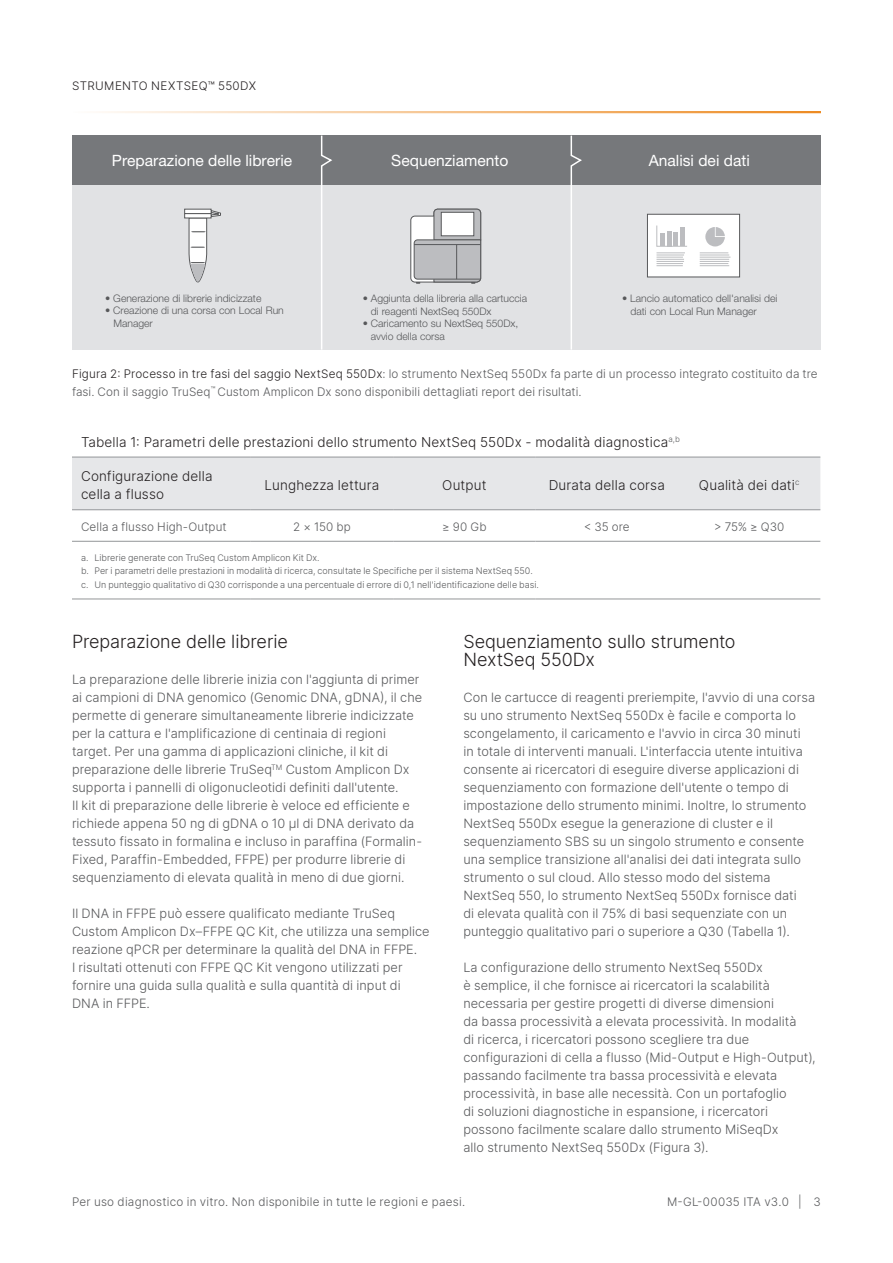
<style>
.page{position:relative;width:893px;height:1263px;background:#fff}
.page>*{position:absolute;margin:0;border:0;box-sizing:border-box;transform-origin:0 0}
.B-Head{font:300 18px/18px "Inter";letter-spacing:-.005em;color:#231f20}
.t1{font:15.6px "Helvetica Neue LT Std";color:#fff}
.Table_Title{font:300 13.5px/18px "Inter";letter-spacing:.01em;color:#231f20}
.Header_Row_A_Cente{font:300 13.5px "Inter";letter-spacing:.01em;color:#231f20}
.Body_Copy{font:300 12.75px/18px "Inter";letter-spacing:.005em;color:#57585a}
.zz_For_Research_Only{font:300 11.7px/18px "Inter";letter-spacing:.01em;color:#57585a}
.Body_Row_Center_Al{font:300 11.7px "Inter";letter-spacing:.005em;color:#57585a}
.Body_Row_Left_Alig{font:300 11.7px "Inter";letter-spacing:.01em;color:#57585a}
.t2{font:300 11.7px "Inter";letter-spacing:.04em;color:#231f20}
.zz_Pub_Number{font:300 11.7px "Inter";letter-spacing:.015em;color:#57585a}
.zz_Master_Footer{font:300 11.7px "Inter";color:#57585a}
.t3{font:300 10.35px/12.5px "Helvetica Neue LT Std";color:#57585a}
.t4{font:300 9px "Inter";color:#57585a}
.s1{color:#231f20}
</style>
<div class="page">
<hr style="left:72px;top:111px;width:749px;height:2px;background:#ed8b22">
<div style="left:72px;top:458px;width:748px;height:51px;background:#e6e7e9"></div>
<hr style="left:72px;top:509px;width:179px;height:1px;background:#939598">
<hr style="left:251px;top:509px;width:142px;height:1px;background:#939598">
<hr style="left:393px;top:509px;width:143px;height:1px;background:#939598">
<hr style="left:536px;top:509px;width:142px;height:1px;background:#939598">
<hr style="left:678px;top:509px;width:142px;height:1px;background:#939598">
<hr style="left:72px;top:541px;width:179px;height:1px;background:#939598">
<hr style="left:251px;top:541px;width:142px;height:1px;background:#939598">
<hr style="left:393px;top:541px;width:143px;height:1px;background:#939598">
<hr style="left:536px;top:541px;width:142px;height:1px;background:#939598">
<hr style="left:678px;top:541px;width:142px;height:1px;background:#939598">
<hr style="left:72px;top:599px;width:179px;height:1px;background:#939598">
<hr style="left:251px;top:599px;width:142px;height:1px;background:#939598">
<hr style="left:393px;top:599px;width:143px;height:1px;background:#939598">
<hr style="left:536px;top:599px;width:142px;height:1px;background:#939598">
<hr style="left:678px;top:599px;width:142px;height:1px;background:#939598">
<hr style="left:393px;top:457px;width:143px;height:1px;background:#939598">
<hr style="left:536px;top:457px;width:142px;height:1px;background:#939598">
<hr style="left:678px;top:457px;width:142px;height:1px;background:#939598">
<hr style="left:72px;top:457px;width:179px;height:1px;background:#939598">
<hr style="left:251px;top:457px;width:142px;height:1px;background:#939598">
<div style="left:72px;top:136px;width:749px;height:214px;background:#e1e2e4"></div>
<div style="left:72px;top:136px;width:749px;height:49px;background:#76787b"></div>
<svg style="left:570px;top:136px;width:12px;height:214px"></svg>
<svg style="left:321px;top:136px;width:11px;height:214px"></svg>
<hr style="left:185px;top:214px;width:26px;height:4px;background:#fff">
<div style="left:184px;top:213px;width:27px;height:5px;border:1px solid #57585a"></div>
<div style="left:185px;top:209px;width:26px;height:5px;background:#fff"></div>
<div style="left:184px;top:209px;width:27px;height:5px;border:1px solid #57585a"></div>
<svg style="left:188px;top:210px;width:33px;height:73px"></svg>
<svg style="left:410px;top:208px;width:71px;height:76px;background:#c3c4c6"></svg>
<hr style="left:414px;top:244px;width:67px;height:1px;background:#57585a">
<hr style="left:456px;top:245px;width:1px;height:34px;background:#57585a">
<div style="left:647px;top:214px;width:93px;height:63px;background:#fff"></div>
<div style="left:647px;top:214px;width:93px;height:63px;border:1px solid #57585a"></div>
<svg style="left:656px;top:225px;width:31px;height:22px"></svg>
<svg style="left:705px;top:227px;width:20px;height:19px"></svg>
<svg style="left:656px;top:253px;width:29px;height:13px"></svg>
<hr style="left:700px;top:257px;width:30px;height:1px;background:#bcbdc0">
<svg style="left:700px;top:253px;width:29px;height:13px"></svg>
<p class="t2" style="left:72px;top:77px;width:33px">Strument</p>
<p class="t2" style="left:139px;top:77px;width:119px">o NextSeq™ 550Dx</p>
<p class="t1" style="left:112px;top:151px;width:182px">Preparazione delle librerie</p>
<p class="t3" style="left:105px;top:292px;width:158px">• Generazione di librerie indicizzate</p>
<p class="t3" style="left:113px;top:304px;width:172px;text-indent:-8px">• Creazione di una corsa con Local Run<br>Manager</p>
<p class="t1" style="left:391px;top:151px;width:119px">Sequenziamento</p>
<p class="t1" style="left:649px;top:151px;width:103px">Analisi dei dati</p>
<p class="t3" style="left:371px;top:292px;width:158px;text-indent:-8px">• Aggiunta della libreria alla cartuccia di reagenti NextSeq 550Dx</p>
<p class="t3" style="left:371px;top:317px;width:149px;text-indent:-8px">• Caricamento su NextSeq 550Dx, avvio della corsa</p>
<p class="t3" style="left:630px;top:292px;width:148px;text-indent:-8px">• Lancio automatico dell'analisi dei dati con Local Run Manager</p>
<p class="zz_For_Research_Only" style="left:72px;top:365px;width:747px"><span class="s1">Figura 2: Processo in tre fasi del saggio NextSeq 550Dx</span>: lo strumento NextSeq 550Dx fa parte di un processo integrato costituito da tre fasi. Con il saggio TruSeq<sup>™</sup> Custom Amplicon Dx sono disponibili dettagliati report dei risultati.</p>
<p class="Table_Title" style="left:81px;top:433px;width:600px">Tabella 1: Parametri delle prestazioni dello strumento NextSeq 550Dx - modalità diagnostica<sup>a,b</sup></p>
<p class="Table_Title" style="left:81px;top:467px;width:133px">Configurazione della cella a flusso</p>
<p class="Header_Row_A_Cente" style="left:265px;top:475px;width:116px">Lunghezza lettura</p>
<p class="Header_Row_A_Cente" style="left:442px;top:475px;width:46px">Output</p>
<p class="Header_Row_A_Cente" style="left:549px;top:475px;width:118px">Durata della corsa</p>
<p class="Header_Row_A_Cente" style="left:699px;top:475px;width:102px">Qualità dei dati<sup>c</sup></p>
<p class="Body_Row_Left_Alig" style="left:81px;top:519px;width:147px">Cella a flusso High-Output</p>
<p class="Body_Row_Center_Al" style="left:293px;top:519px;width:59px">2 × 150 bp</p>
<p class="Body_Row_Center_Al" style="left:442px;top:519px;width:46px">≥ 90 Gb</p>
<p class="Body_Row_Center_Al" style="left:584px;top:519px;width:47px">&lt; 35 ore</p>
<p class="Body_Row_Center_Al" style="left:714px;top:519px;width:72px">&gt; 75% ≥ Q30</p>
<p class="t4" style="left:81px;top:551px;width:240px">a. Librerie generate con TruSeq Custom Amplicon Kit Dx.</p>
<p class="t4" style="left:81px;top:565px;width:453px">b. Per i parametri delle prestazioni in modalità di ricerca, consultate le Specifiche per il sistema NextSeq 550.</p>
<p class="t4" style="left:81px;top:578px;width:459px">c. Un punteggio qualitativo di Q30 corrisponde a una percentuale di errore di 0,1 nell'identificazione delle basi.</p>
<p class="B-Head" style="left:72px;top:632px;width:218px">Preparazione delle librerie</p>
<p class="Body_Copy" style="left:72px;top:670px;width:352px">La preparazione delle librerie inizia con l'aggiunta di primer ai campioni di DNA genomico (Genomic DNA, gDNA), il che permette di generare simultaneamente librerie indicizzate per la cattura e l'amplificazione di centinaia di regioni target. Per una gamma di applicazioni cliniche, il kit di preparazione delle librerie TruSeq<sup>TM</sup> Custom Amplicon Dx supporta i pannelli di oligonucleotidi definiti dall'utente.<br>Il kit di preparazione delle librerie è veloce ed efficiente e richiede appena 50 ng di gDNA o 10 µl di DNA derivato da tessuto fissato in formalina e incluso in paraffina (Formalin-Fixed, Paraffin-Embedded, FFPE) per produrre librerie di sequenziamento di elevata qualità in meno di due giorni.</p>
<p class="Body_Copy" style="left:72px;top:904px;width:359px">Il DNA in FFPE può essere qualificato mediante TruSeq Custom Amplicon Dx–FFPE QC Kit, che utilizza una semplice reazione qPCR per determinare la qualità del DNA in FFPE.<br>I risultati ottenuti con FFPE QC Kit vengono utilizzati per fornire una guida sulla qualità e sulla quantità di input di DNA in FFPE.</p>
<p class="B-Head" style="left:463px;top:632px;width:274px">Sequenziamento sullo strumento<br>NextSeq 550Dx</p>
<p class="Body_Copy" style="left:463px;top:688px;width:353px">Con le cartucce di reagenti preriempite, l'avvio di una corsa su uno strumento NextSeq 550Dx è facile e comporta lo scongelamento, il caricamento e l'avvio in circa 30 minuti<br>in totale di interventi manuali. L'interfaccia utente intuitiva consente ai ricercatori di eseguire diverse applicazioni di sequenziamento con formazione dell'utente o tempo di impostazione dello strumento minimi. Inoltre, lo strumento NextSeq 550Dx esegue la generazione di cluster e il sequenziamento SBS su un singolo strumento e consente una semplice transizione all'analisi dei dati integrata sullo strumento o sul cloud. Allo stesso modo del sistema NextSeq 550, lo strumento NextSeq 550Dx fornisce dati<br>di elevata qualità con il 75% di basi sequenziate con un punteggio qualitativo pari o superiore a Q30 (Tabella 1).</p>
<p class="Body_Copy" style="left:463px;top:958px;width:354px">La configurazione dello strumento NextSeq 550Dx<br>è semplice, il che fornisce ai ricercatori la scalabilità necessaria per gestire progetti di diverse dimensioni<br>da bassa processività a elevata processività. In modalità<br>di ricerca, i ricercatori possono scegliere tra due configurazioni di cella a flusso (Mid-Output e High-Output), passando facilmente tra bassa processività e elevata processività, in base alle necessità. Con un portafoglio<br>di soluzioni diagnostiche in espansione, i ricercatori possono facilmente scalare dallo strumento MiSeqDx<br>allo strumento NextSeq 550Dx (Figura 3).</p>
<p class="zz_For_Research_Only" style="left:72px;top:1193px;width:395px">Per uso diagnostico in vitro. Non disponibile in tutte le regioni e paesi.</p>
<p class="zz_Pub_Number" style="left:667px;top:1193px;width:123px">M-GL-00035 ITA v3.0</p>
<p class="zz_Master_Footer" style="left:798px;top:1193px;width:24px">| 3</p>
</div>
